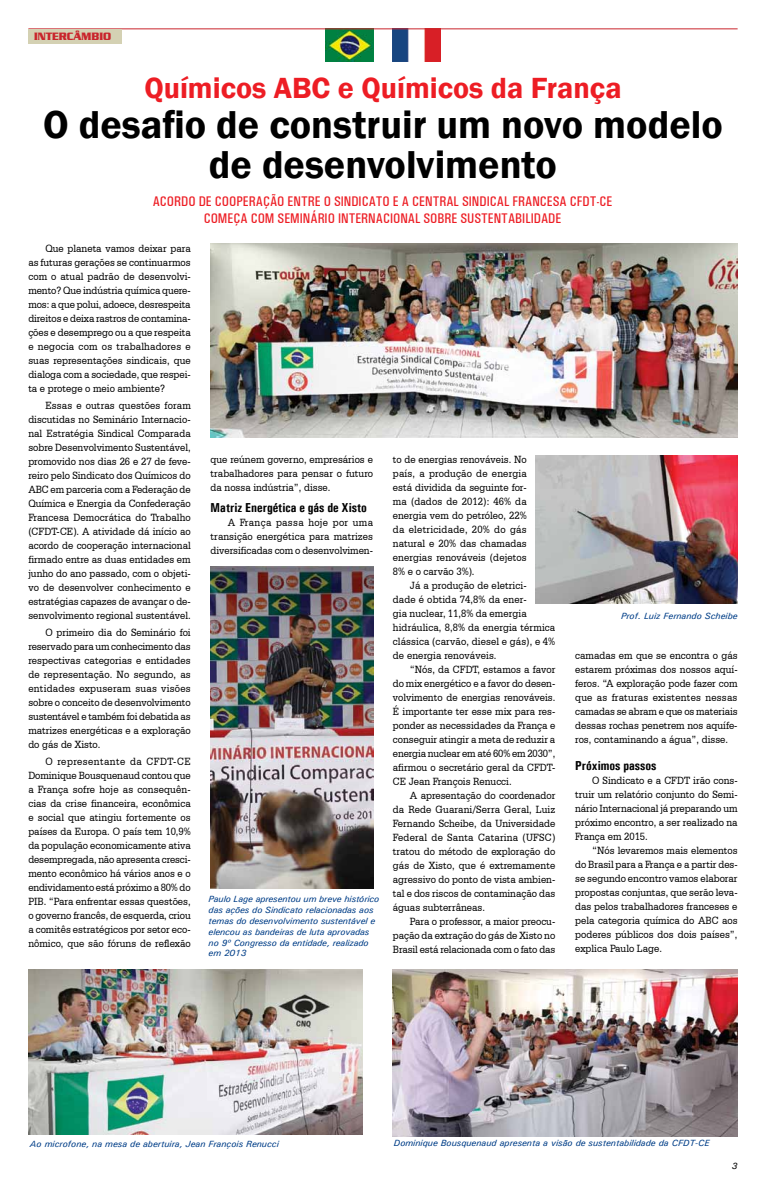
<style>
.page{position:relative;width:766px;height:1191px;background:#fff}
.page>*{position:absolute;margin:0;border:0;box-sizing:border-box;transform-origin:0 0}
.t1{font:600 40px/40px "Franklin Gothic";color:#000;text-align:center}
.t2{font:600 30px "Franklin Gothic";color:#ed1d24}
.t3{font:500 condensed 14px/16.8px "Univers";color:#ed1d24;text-align:center}
.t4{font:700 condensed 13px "Univers";color:#000}
.t5{font:11px/14px "Serifa BT";color:#000;text-align:justify;scale:.9 1}
.t6{font:700 11px "Serpentine D";color:#c9252c;scale:.9 1}
.t7{font:italic 500 9px/10.8px "Univers";letter-spacing:-.01em;color:#023f88}
.t8{font:italic 500 9px "Univers";color:#000}
</style>
<div class="page">
<img style="left:210px;top:566px;width:163px;height:322px">
<img style="left:325px;top:29px;width:48px;height:32px">
<img style="left:393px;top:29px;width:47px;height:32px">
<hr style="left:28px;top:28px;width:709px;height:1px;background:#c9252c">
<div style="left:28px;top:29px;width:94px;height:15px;background:#d4d1b3"></div>
<img style="left:211px;top:244px;width:526px;height:193px">
<img style="left:393px;top:969px;width:344px;height:167px">
<img style="left:535px;top:456px;width:202px;height:148px">
<img style="left:28px;top:969px;width:334px;height:165px">
<p class="t6" style="left:34px;top:30px;width:87px">INTERCÂMBIO</p>
<h2 class="t2" style="left:144px;top:69px;width:478px">Químicos ABC e Químicos da França</h2>
<h1 class="t1" style="left:43px;top:105px;width:681px">O desafio de construir um novo modelo de desenvolvimento</h1>
<p class="t3" style="left:153px;top:192px;width:459px">ACORDO DE COOPERAÇÃO ENTRE O SINDICATO E A CENTRAL SINDICAL FRANCESA CFDT-CE<br>COMEÇA COM SEMINÁRIO INTERNACIONAL SOBRE SUSTENTABILIDADE</p>
<p class="t5" style="left:28px;top:241px;width:182px;text-indent:17px">Que planeta vamos deixar para as futuras gerações se continuarmos com o atual padrão de desenvolvi&shy;mento? Que indústria química quere&shy;mos: a que polui, adoece, desrespeita direitos e deixa rastros de contamina&shy;ções e desemprego ou a que respeita e negocia com os trabalhadores e suas representações sindicais, que dialoga com a sociedade, que respei&shy;ta e protege o meio ambiente?</p>
<p class="t5" style="left:28px;top:398px;width:182px;text-indent:17px">Essas e outras questões foram discutidas no Seminário Internacio&shy;nal Estratégia Sindical Comparada sobre Desenvolvimento Sustentável, promovido nos dias 26 e 27 de feve&shy;reiro pelo Sindicato dos Químicos do ABC em parceria com a Federação de Química e Energia da Confederação Francesa Democrática do Trabalho (CFDT-CE). A atividade dá início ao acordo de cooperação internacional firmado entre as duas entidades em junho do ano passado, com o objeti&shy;vo de desenvolver conhecimento e estratégias capazes de avançar o de&shy;senvolvimento regional sustentável.</p>
<p class="t5" style="left:28px;top:625px;width:182px;text-indent:17px">O primeiro dia do Seminário foi reservado para um conhecimento das respectivas categorias e entidades de representação. No segundo, as entidades expuseram suas visões sobre o conceito de desenvolvimento sustentável e também foi debatida as matrizes energéticas e a exploração do gás de Xisto.</p>
<p class="t5" style="left:28px;top:754px;width:182px;text-indent:17px">O representante da CFDT-CE Dominique Bousquenaud contou que a França sofre hoje as consequên&shy;cias da crise financeira, econômica e social que atingiu fortemente os países da Europa. O país tem 10,9% da população economicamente ativa desempregada, não apresenta cresci&shy;mento econômico há vários anos e o endividamento está próximo a 80% do PIB. “Para enfrentar essas questões, o governo francês, de esquerda, criou a comitês estratégicos por setor eco&shy;nômico, que são fóruns de reflexão</p>
<p class="t5" style="left:210px;top:452px;width:182px">que reúnem governo, empresários e trabalhadores para pensar o futuro da nossa indústria”, disse.</p>
<p class="t4" style="left:210px;top:500px;width:158px">Matriz Energética e gás de Xisto</p>
<p class="t5" style="left:210px;top:515px;width:182px;text-indent:17px">A França passa hoje por uma transição energética para matrizes diversificadas com o desenvolvimen-</p>
<p class="t7" style="left:208px;top:893px;width:172px">Paulo Lage apresentou um breve histórico das ações do Sindicato relacionadas aos temas do desenvolvimento sustentável e elencou as bandeiras de luta aprovadas no 9º Congresso da entidade, realizado em 2013</p>
<p class="t5" style="left:393px;top:452px;width:150px">to de energias renováveis. No país, a produção de energia está dividida da seguinte for&shy;ma (dados de 2012): 46% da energia vem do petróleo, 22% da eletricidade, 20% do gás natural e 20% das chamadas energias renováveis (dejetos 8% e o carvão 3%).</p>
<p class="t5" style="left:393px;top:578px;width:182px;text-align:left;text-indent:17px">Já a produção de eletrici-<br>dade é obtida 74,8% da ener-<br>gia nuclear, 11,8% da emergia hidráulica, 8,8% da energia térmica clássica (carvão, diesel e gás), e 4% de energia renováveis.</p>
<p class="t5" style="left:393px;top:662px;width:182px;text-indent:17px">“Nós, da CFDT, estamos a favor do mix energético e a favor do desen&shy;volvimento de energias renováveis.<br>É importante ter esse mix para res&shy;ponder as necessidades da França e conseguir atingir a meta de reduzir a energia nuclear em até 60% em 2030”, afirmou o secretário geral da CFDT-CE Jean François Renucci.</p>
<p class="t5" style="left:393px;top:788px;width:182px;text-indent:17px">A apresentação do coordenador da Rede Guarani/Serra Geral, Luiz Fernando Scheibe, da Universidade Federal de Santa Catarina (UFSC) tratou do método de exploração do gás de Xisto, que é extremamente agressivo do ponto de vista ambien&shy;tal e dos riscos de contaminação das águas subterrâneas.</p>
<p class="t5" style="left:393px;top:914px;width:182px;text-indent:17px">Para o professor, a maior preocu&shy;pação da extração do gás de Xisto no Brasil está relacionada com o fato das</p>
<p class="t7" style="left:621px;top:610px;width:118px">Prof. Luiz Fernando Scheibe</p>
<p class="t5" style="left:575px;top:648px;width:182px">camadas em que se encontra o gás estarem próximas dos nossos aquí&shy;feros. “A exploração pode fazer com que as fraturas existentes nessas camadas se abram e que os materiais dessas rochas penetrem nos aquífe&shy;ros, contaminando a água”, disse.</p>
<p class="t4" style="left:575px;top:757px;width:83px">Próximos passos</p>
<p class="t5" style="left:575px;top:773px;width:182px;text-indent:17px">O Sindicato e a CFDT irão cons&shy;truir um relatório conjunto do Semi&shy;nário Internacional já preparando um próximo encontro, a ser realizado na França em 2015.</p>
<p class="t5" style="left:575px;top:843px;width:182px;text-indent:17px">“Nós levaremos mais elementos do Brasil para a França e a partir des&shy;se segundo encontro vamos elaborar propostas conjuntas, que serão leva&shy;das pelos trabalhadores franceses e pela categoria química do ABC aos poderes públicos dos dois países”, explica Paulo Lage.</p>
<p class="t7" style="left:30px;top:1138px;width:250px">Ao microfone, na mesa de abertuira, Jean François Renucci</p>
<p class="t7" style="left:394px;top:1136px;width:317px">Dominique Bousquenaud apresenta a visão de sustentabilidade da CFDT-CE</p>
<p class="t8" style="left:731px;top:1159px;width:7px">3</p>
</div>
